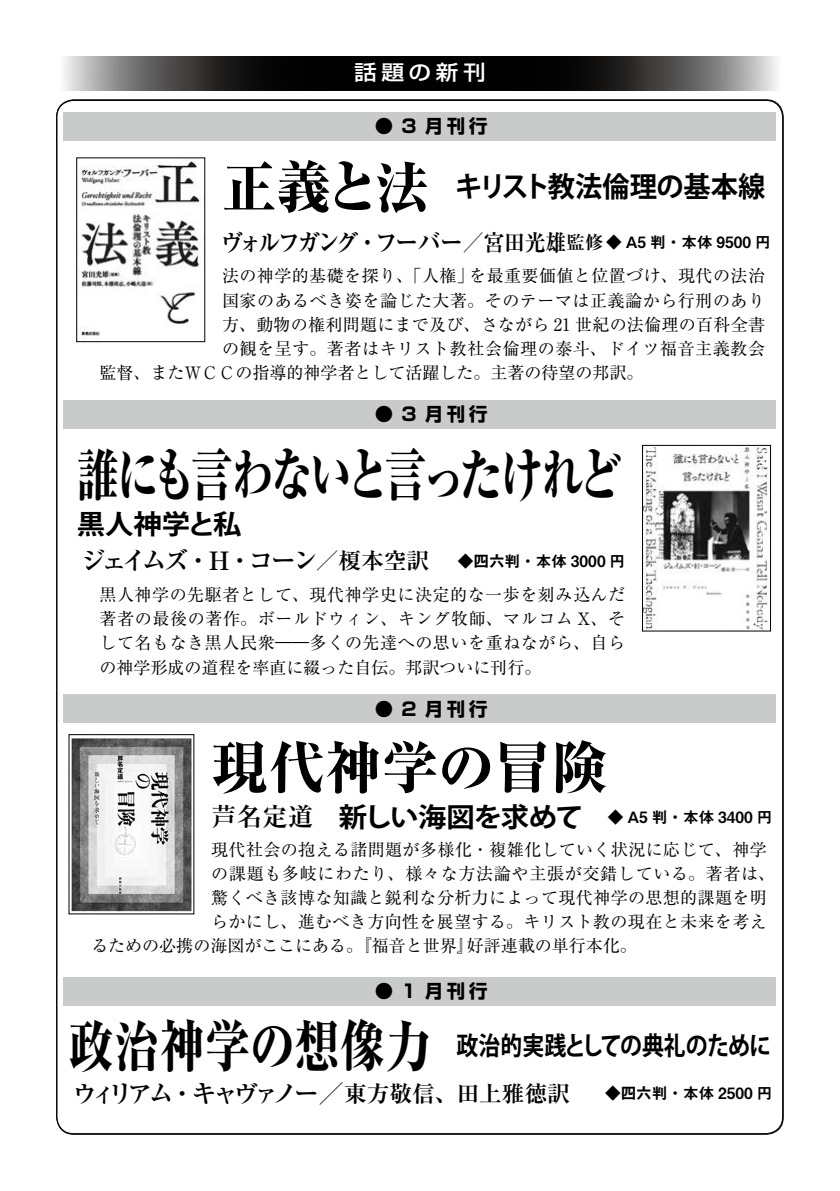
<style>
.page{position:relative;width:840px;height:1191px;background:#fff}
.page>*{position:absolute;margin:0;border:0;box-sizing:border-box;transform-origin:0 0}
.t1{font:800 56.6px "Ryumin Pro";letter-spacing:-.075em;color:#000;scale:.74 1}
.t2{font:800 56.6px "Ryumin Pro";color:#000;scale:.8 1}
.t3{font:800 56.6px "Ryumin Pro";color:#000}
.t4{font:800 56.6px "Ryumin Pro";letter-spacing:-.03em;color:#000;scale:.96 1}
.t5{font:700 28.4px "Koz Go Pro";letter-spacing:-.01em;color:#000;scale:.96 1}
.t6{font:700 27px "Koz Go Pro";letter-spacing:-.04em;color:#000;scale:1.05 1}
.t7{font:700 25.6px "Koz Go Pro";letter-spacing:-.02em;color:#000;scale:.86 1}
.t8{font:700 25.6px "Ryumin Pro";letter-spacing:-.195em;color:#000;scale:.92 1}
.t9{font:700 25.6px "Ryumin Pro";letter-spacing:-.15em;color:#000;scale:.92 1}
.t10{font:700 25.2px "Ryumin Pro";letter-spacing:-.2em;color:#000}
.t11{font:700 22.6px "Ryumin Pro";color:#000;scale:.92 1}
.t12{font:700 22.4px "Ryumin Pro";color:#000}
.t13{font:500 20.4px "Shin Go Pro";letter-spacing:.2em;color:#fff;scale:1.11 1}
.t14{font:700 18.4px "Shin Go Pro";letter-spacing:.2em;color:#000}
.t15{font:17px/24.2px "Ryumin Pro";letter-spacing:.02em;color:#000;text-align:justify}
.t16{font:17px "Ryumin Pro";color:#000}
.t17{font:17px "Ryumin Pro";letter-spacing:.04em;color:#000}
.t18{font:15.6px "Midashi Go Pro MB31";color:#000}
.s1{font-size:18.2px}
.s2{font-family:"Ryumin Pro";font-size:25.2px}
</style>
<div class="page">
<svg style="left:64px;top:57px;width:713px;height:34px"></svg>
<img style="left:71px;top:738px;width:121px;height:174px">
<div style="left:63px;top:694px;width:712px;height:29px;background:#c9caca"></div>
<div style="left:63px;top:400px;width:712px;height:28px;background:#c9caca"></div>
<img style="left:643px;top:447px;width:125px;height:182px">
<div style="left:641px;top:445px;width:129px;height:186px;border:1px solid #000"></div>
<div style="left:63px;top:977px;width:712px;height:28px;background:#c9caca"></div>
<div style="left:63px;top:112px;width:712px;height:29px;background:#c9caca"></div>
<img style="left:78px;top:161px;width:123px;height:179px">
<div style="left:76px;top:158px;width:129px;height:184px;border:1px solid #000"></div>
<p class="t13" style="left:354px;top:56px;width:120px">話題の新刊</p>
<p class="t14" style="left:374px;top:112px;width:20px">●</p>
<p class="t14" style="left:401px;top:112px;width:17px">3</p>
<p class="t14" style="left:424px;top:112px;width:64px">月刊行</p>
<h1 class="t4" style="left:222px;top:143px;width:217px">正義と法</h1>
<h2 class="t5" style="left:428px;top:169px;width:352px">　キリスト教法倫理の基本線</h2>
<h3 class="t8" style="left:220px;top:222px;width:174px">ヴォルフガング・</h3>
<h3 class="t11" style="left:462px;top:224px;width:154px">／宮田光雄<span class="s1">監修</span></h3>
<h3 class="t9" style="left:374px;top:222px;width:98px">フーバー</h3>
<p class="t18" style="left:606px;top:229px;width:166px">◆ A5 判・本体 9500 円</p>
<p class="t15" style="left:469px;top:263px;width:297px">を最重要価値と位置づけ、現代の法治</p>
<p class="t15" style="left:222px;top:263px;width:253px">法の神学的基礎を探り、「人権」</p>
<p class="t15" style="left:222px;top:287px;width:544px">国家のあるべき姿を論じた大著。そのテーマは正義論から行刑のあり</p>
<p class="t15" style="left:222px;top:311px;width:544px">方、動物の権利問題にまで及び、さながら 21 世紀の法倫理の百科全書</p>
<p class="t15" style="left:222px;top:335px;width:544px">の観を呈す。著者はキリスト教社会倫理の泰斗、ドイツ福音主義教会</p>
<p class="t16" style="left:99px;top:359px;width:545px">監督、またＷＣＣの指導的神学者として活躍した。主著の待望の邦訳。</p>
<p class="t14" style="left:424px;top:399px;width:64px">月刊行</p>
<p class="t14" style="left:374px;top:399px;width:20px">●</p>
<h1 class="t1" style="left:77px;top:430px;width:736px">誰にも言わないと言ったけれど</h1>
<h3 class="t6" style="left:77px;top:507px;width:158px">黒人神学と私</h3>
<p class="t18" style="left:457px;top:548px;width:169px">◆四六判・本体 3000 円</p>
<p class="t14" style="left:401px;top:399px;width:17px">3</p>
<h3 class="t10" style="left:80px;top:541px;width:174px">ジェイムズ・H・</h3>
<p class="t15" style="left:99px;top:581px;width:527px">黒人神学の先駆者として、現代神学史に決定的な一歩を刻み込んだ著者の最後の著作。ボールドウィン、キング牧師、マルコム X、そして名もなき黒人民衆――多くの先達への思いを重ねながら、自らの神学形成の道程を率直に綴った自伝。邦訳ついに刊行。</p>
<h3 class="t12" style="left:315px;top:543px;width:115px">／榎本空訳</h3>
<h3 class="t10" style="left:248px;top:541px;width:71px">コーン</h3>
<p class="t14" style="left:374px;top:694px;width:20px">●</p>
<p class="t14" style="left:401px;top:694px;width:17px">2</p>
<p class="t14" style="left:424px;top:694px;width:64px">月刊行</p>
<h1 class="t3" style="left:211px;top:723px;width:397px">現代神学の冒険</h1>
<h3 class="t6" style="left:211px;top:799px;width:356px"><span class="s2">芦名定道　</span>新しい海図を求めて</h3>
<p class="t15" style="left:211px;top:836px;width:556px">現代社会の抱える諸問題が多様化・複雑化していく状況に応じて、神学</p>
<p class="t17" style="left:211px;top:860px;width:565px">の課題も多岐にわたり、様々な方法論や主張が交錯している。著者は、</p>
<p class="t15" style="left:211px;top:884px;width:556px">驚くべき該博な知識と鋭利な分析力によって現代神学の思想的課題を明</p>
<p class="t15" style="left:211px;top:908px;width:556px">らかにし、進むべき方向性を展望する。キリスト教の現在と未来を考え</p>
<p class="t16" style="left:466px;top:932px;width:171px">好評連載の単行本化。</p>
<p class="t18" style="left:607px;top:804px;width:166px">◆ A5 判・本体 3400 円</p>
<p class="t16" style="left:91px;top:932px;width:383px">るための必携の海図がここにある。『福音と世界』</p>
<p class="t14" style="left:374px;top:976px;width:20px">●</p>
<p class="t14" style="left:401px;top:976px;width:17px">1</p>
<p class="t14" style="left:424px;top:976px;width:64px">月刊行</p>
<h1 class="t2" style="left:69px;top:1001px;width:454px">政治神学の想像力</h1>
<h3 class="t7" style="left:456px;top:1028px;width:367px">政治的実践としての典礼のために</h3>
<h3 class="t10" style="left:72px;top:1073px;width:103px">ウィリアム</h3>
<h3 class="t10" style="left:169px;top:1073px;width:176px">・キャヴァノー／</h3>
<h3 class="t12" style="left:344px;top:1075px;width:227px">東方敬信、田上雅徳訳</h3>
<p class="t18" style="left:604px;top:1080px;width:169px">◆四六判・本体 2500 円</p>
</div>
